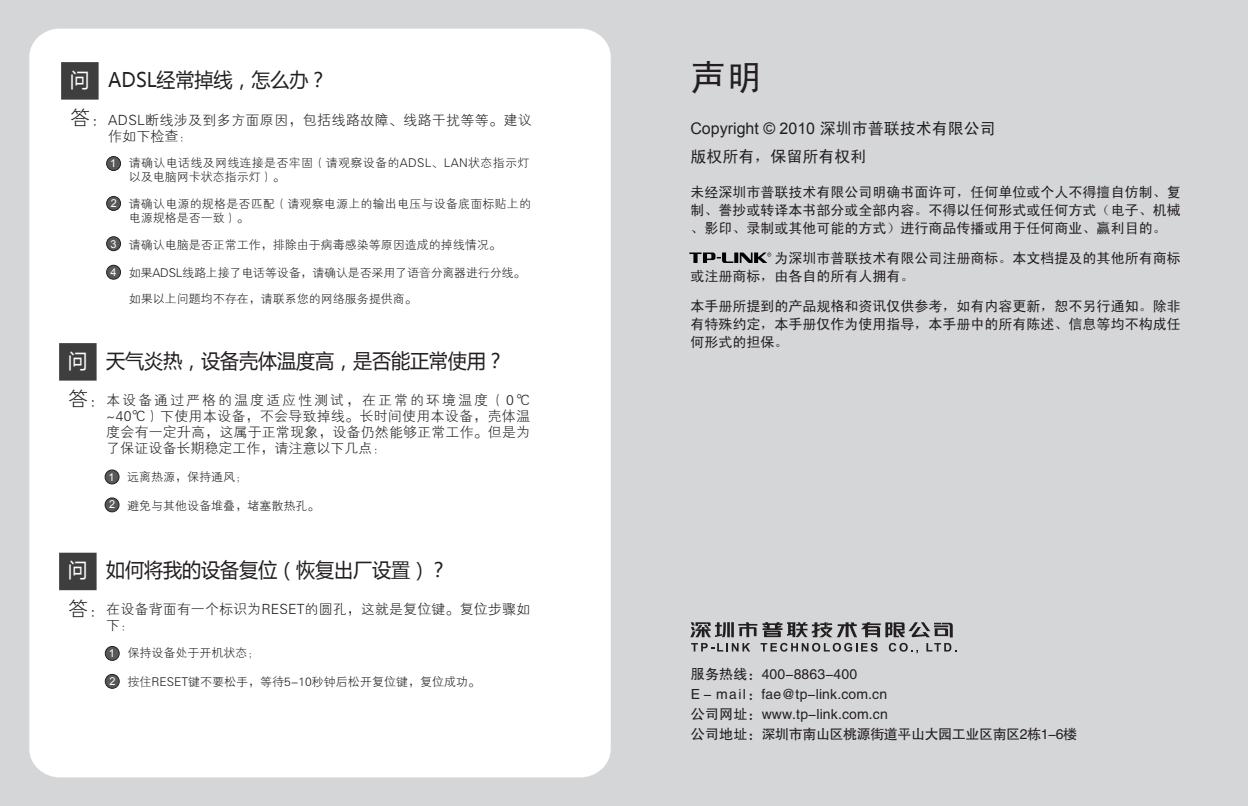
<style>
.page{position:relative;width:1248px;height:806px;background:#fff}
.page>*{position:absolute;margin:0;border:0;box-sizing:border-box;transform-origin:0 0}
.t1{font:36px "Sim Hei";color:#231f20}
.t2{font:20px "Microsoft Ya Hei";letter-spacing:-.005em;color:#231f20;scale:.96 1}
.t3{font:20px "FZXH1 JW GB1 0";color:#231f20}
.t4{font:16px "Arial";color:#231f20}
.t5{font:16px "Sim Hei";color:#231f20}
.t6{font:14px/18px "Sim Hei";color:#231f20;text-align:justify}
.t7{font:14px/16px "FZXH1 JW GB1 0";letter-spacing:.01em;color:#231f20}
.t8{font:14px/20px "FZHTJW GB1 0";letter-spacing:.01em;color:#231f20}
.t9{font:12px/14px "FZXH1 JW GB1 0";color:#231f20}
.t10{font:12px/14px "FZXH1 JW GB1 0";letter-spacing:.025em;color:#231f20}
.s1{color:#fff}
.s2{font-family:"Arial";font-size:11px;color:#fff}
.s3{font-family:"Sim Hei"}
</style>
<div class="page">
<div style="left:1px;top:0;width:1246px;height:805px;background:#d5d6d8"></div>
<div style="left:29px;top:29px;width:581px;height:747px;background:#fff;border-radius:29px"></div>
<svg style="left:689px;top:252px;width:82px;height:11px"></svg>
<div style="left:106px;top:196px;width:15px;height:14px;background:#57585a;border:1px solid #231f20;border-radius:50%"></div>
<div style="left:106px;top:236px;width:15px;height:15px;background:#57585a;border:1px solid #231f20;border-radius:50%"></div>
<div style="left:106px;top:265px;width:15px;height:14px;background:#57585a;border:1px solid #231f20;border-radius:50%"></div>
<div style="left:106px;top:156px;width:15px;height:15px;background:#57585a;border:1px solid #231f20;border-radius:50%"></div>
<svg style="left:61px;top:62px;width:38px;height:38px"></svg>
<svg style="left:690px;top:622px;width:266px;height:31px"></svg>
<svg style="left:59px;top:343px;width:38px;height:37px"></svg>
<svg style="left:59px;top:552px;width:38px;height:38px"></svg>
<div style="left:105px;top:673px;width:14px;height:15px;background:#57585a;border:1px solid #231f20;border-radius:50%"></div>
<div style="left:105px;top:645px;width:14px;height:15px;background:#57585a;border:1px solid #231f20;border-radius:50%"></div>
<div style="left:105px;top:497px;width:14px;height:14px;background:#57585a;border:1px solid #231f20;border-radius:50%"></div>
<div style="left:105px;top:469px;width:14px;height:15px;background:#57585a;border:1px solid #231f20;border-radius:50%"></div>
<h2 class="t2" style="left:70px;top:66px;width:269px"><span class="s1">问</span> ADSL经常掉线，怎么办？</h2>
<h2 class="t3" style="left:70px;top:107px;width:41px">答：</h2>
<p class="t7" style="left:108px;top:112px;width:425px">ADSL断线涉及到多方面原因，包括线路故障、线路干扰等等。建议作如下检查：</p>
<p class="t10" style="left:129px;top:156px;width:402px;text-indent:-19px"><span class="s2">1</span> 请确认电话线及网线连接是否牢固（请观察设备的ADSL、LAN状态指示灯以及电脑网卡状态指示灯）。</p>
<p class="t9" style="left:129px;top:197px;width:404px;text-indent:-18px"><span class="s2">2</span> 请确认电源的规格是否匹配（请观察电源上的输出电压与设备底面标贴上的电源规格是否一致）。</p>
<p class="t9" style="left:110px;top:238px;width:392px"><span class="s2">3</span> 请确认电脑是否正常工作，排除由于病毒感染等原因造成的掉线情况。</p>
<p class="t9" style="left:129px;top:260px;width:398px;line-height:26px;text-indent:-18px"><span class="s2">4</span> 如果ADSL线路上接了电话等设备，请确认是否采用了语音分离器进行分线。如果以上问题均不存在，请联系您的网络服务提供商。</p>
<h2 class="t2" style="left:68px;top:347px;width:456px"><span class="s1">问</span> 天气炎热，设备壳体温度高，是否能正常使用？</h2>
<h2 class="t3" style="left:68px;top:388px;width:41px">答：</h2>
<p class="t7" style="left:106px;top:392px;width:425px;text-align:justify">本设备通过严格的温度适应性测试，在正常的环境温度（0℃ ~40℃）下使用本设备，不会导致掉线。长时间使用本设备，壳体温度会有一定升高，这属于正常现象，设备仍然能够正常工作。但是为了保证设备长期稳定工作，请注意以下几点：</p>
<p class="t9" style="left:108px;top:469px;width:140px"><span class="s2">1</span> 远离热源，保持通风；</p>
<p class="t9" style="left:109px;top:498px;width:212px"><span class="s2">2</span> 避免与其他设备堆叠，堵塞散热孔。</p>
<h2 class="t2" style="left:68px;top:556px;width:397px"><span class="s1">问</span> 如何将我的设备复位（恢复出厂设置）？</h2>
<h2 class="t3" style="left:68px;top:597px;width:41px">答：</h2>
<p class="t7" style="left:106px;top:601px;width:425px">在设备背面有一个标识为RESET的圆孔，这就是复位键。复位步骤如下：</p>
<p class="t9" style="left:109px;top:646px;width:152px"><span class="s2">1</span> 保持设备处于开机状态；</p>
<p class="t9" style="left:109px;top:675px;width:372px"><span class="s2">2</span> 按住RESET键不要松手，等待5-10秒钟后松开复位键，复位成功。</p>
<h1 class="t1" style="left:690px;top:59px;width:73px">声明</h1>
<p class="t4" style="left:690px;top:118px;width:307px">Copyright © 2010 <span class="s3">深圳市普联技术有限公司</span></p>
<p class="t5" style="left:690px;top:149px;width:177px">版权所有，保留所有权利</p>
<p class="t6" style="left:690px;top:182px;width:491px">未经深圳市普联技术有限公司明确书面许可，任何单位或个人不得擅自仿制、复制、誊抄或转译本书部分或全部内容。不得以任何形式或任何方式（电子、机械、影印、录制或其他可能的方式）进行商品传播或用于任何商业、赢利目的。</p>
<p class="t6" style="left:690px;top:248px;width:491px;text-indent:84px">为深圳市普联技术有限公司注册商标。本文档提及的其他所有商标或注册商标，由各自的所有人拥有。</p>
<p class="t6" style="left:690px;top:296px;width:491px">本手册所提到的产品规格和资讯仅供参考，如有内容更新，恕不另行通知。除非有特殊约定，本手册仅作为使用指导，本手册中的所有陈述、信息等均不构成任何形式的担保。</p>
<p class="t8" style="left:691px;top:664px;width:388px">服务热线：400-8863-400<br>E - mail：fae@tp-link.com.cn<br>公司网址：www.tp-link.com.cn<br>公司地址：深圳市南山区桃源街道平山大园工业区南区2栋1-6楼</p>
</div>
